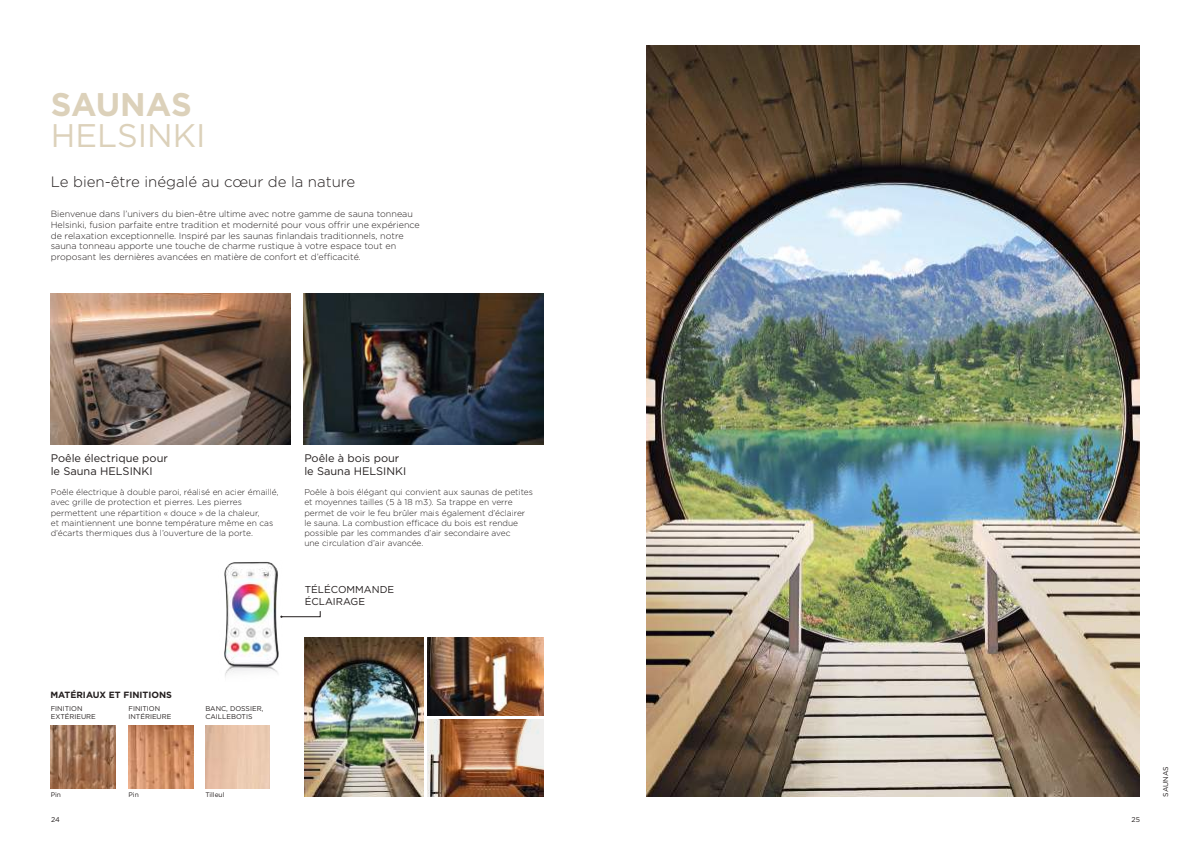
<style>
.page{position:relative;width:1191px;height:842px;background:#fff}
.page>*{position:absolute;margin:0;border:0;box-sizing:border-box;transform-origin:0 0}
.t1{font:32.7px "Gotham";color:#dcd1ba}
.t2{font:700 32.7px "Gotham";letter-spacing:-.01em;color:#dcd1ba}
.t3{font:300 15px "Gotham";color:#241f1f}
.t4{font:11px/13.2px "Gotham";color:#241f1f}
.t5{font:10px/12px "Gotham";color:#241f1f}
.t6{font:300 9px/10.8px "Gotham";color:#241f1f}
.t7{font:700 9px "Gotham";color:#241f1f}
.t8{font:300 8.5px/10.2px "Gotham";color:#241f1f}
.t9{font:7px "Gotham";letter-spacing:-.015em;color:#241f1f}
.t10{font:6.9px/8px "Gotham";color:#241f1f}
.t11{font:6.7px "Gotham";color:#241f1f}
</style>
<div class="page">
<img style="left:646px;top:45px;width:494px;height:752px">
<img style="left:303px;top:294px;width:241px;height:150px">
<img style="left:51px;top:294px;width:239px;height:150px">
<img style="left:51px;top:726px;width:64px;height:62px">
<img style="left:128px;top:726px;width:65px;height:62px">
<img style="left:224px;top:562px;width:55px;height:115px">
<svg style="left:280px;top:611px;width:41px;height:7px"></svg>
<img style="left:427px;top:638px;width:117px;height:77px">
<img style="left:427px;top:719px;width:117px;height:78px">
<img style="left:304px;top:638px;width:119px;height:159px">
<h1 class="t2" style="left:51px;top:83px;width:143px">SAUNAS</h1>
<h1 class="t1" style="left:51px;top:114px;width:156px">HELSINKI</h1>
<h2 class="t3" style="left:51px;top:172px;width:306px">Le bien-être inégalé au cœur de la nature</h2>
<p class="t6" style="left:51px;top:208px;width:370px">Bienvenue dans l’univers du bien-être ultime avec notre gamme de sauna tonneau Helsinki, fusion parfaite entre tradition et modernité pour vous offrir une expérience de relaxation exceptionnelle. Inspiré par les saunas finlandais traditionnels, notre sauna tonneau apporte une touche de charme rustique à votre espace tout en proposant les dernières avancées en matière de confort et d’efficacité.</p>
<p class="t4" style="left:51px;top:451px;width:119px">Poêle électrique pour le Sauna HELSINKI</p>
<p class="t8" style="left:51px;top:487px;width:229px">Poêle électrique à double paroi, réalisé en acier émaillé, avec grille de protection et pierres. Les pierres permettent une répartition « douce » de la chaleur,<br>et maintiennent une bonne température même en cas d’écarts thermiques dus à l’ouverture de la porte.</p>
<p class="t4" style="left:304px;top:451px;width:103px">Poêle à bois pour le Sauna HELSINKI</p>
<p class="t8" style="left:304px;top:487px;width:230px">Poêle à bois élégant qui convient aux saunas de petites et moyennes tailles (5 à 18 m3). Sa trappe en verre permet de voir le feu brûler mais également d’éclairer le sauna. La combustion efficace du bois est rendue possible par les commandes d’air secondaire avec<br>une circulation d’air avancée.</p>
<p class="t5" style="left:305px;top:583px;width:91px">TÉLÉCOMMANDE<br>ÉCLAIRAGE</p>
<p class="t7" style="left:50px;top:689px;width:123px">MATÉRIAUX ET FINITIONS</p>
<p class="t10" style="left:51px;top:705px;width:47px">FINITION<br>EXTÉRIEURE</p>
<p class="t10" style="left:128px;top:705px;width:44px">FINITION<br>INTÉRIEURE</p>
<p class="t11" style="left:51px;top:790px;width:12px">Pin</p>
<p class="t11" style="left:128px;top:790px;width:12px">Pin</p>
<p class="t10" style="left:205px;top:705px;width:59px">BANC, DOSSIER,<br>CAILLEBOTIS</p>
<p class="t11" style="left:205px;top:790px;width:21px">Tilleul</p>
<p class="t9" style="left:51px;top:815px;width:10px">24</p>
<p class="t9" style="left:1131px;top:815px;width:10px">25</p>
<p class="t9" style="left:1161px;top:797px;width:32px;rotate:-90deg">SAUNAS</p>
</div>
